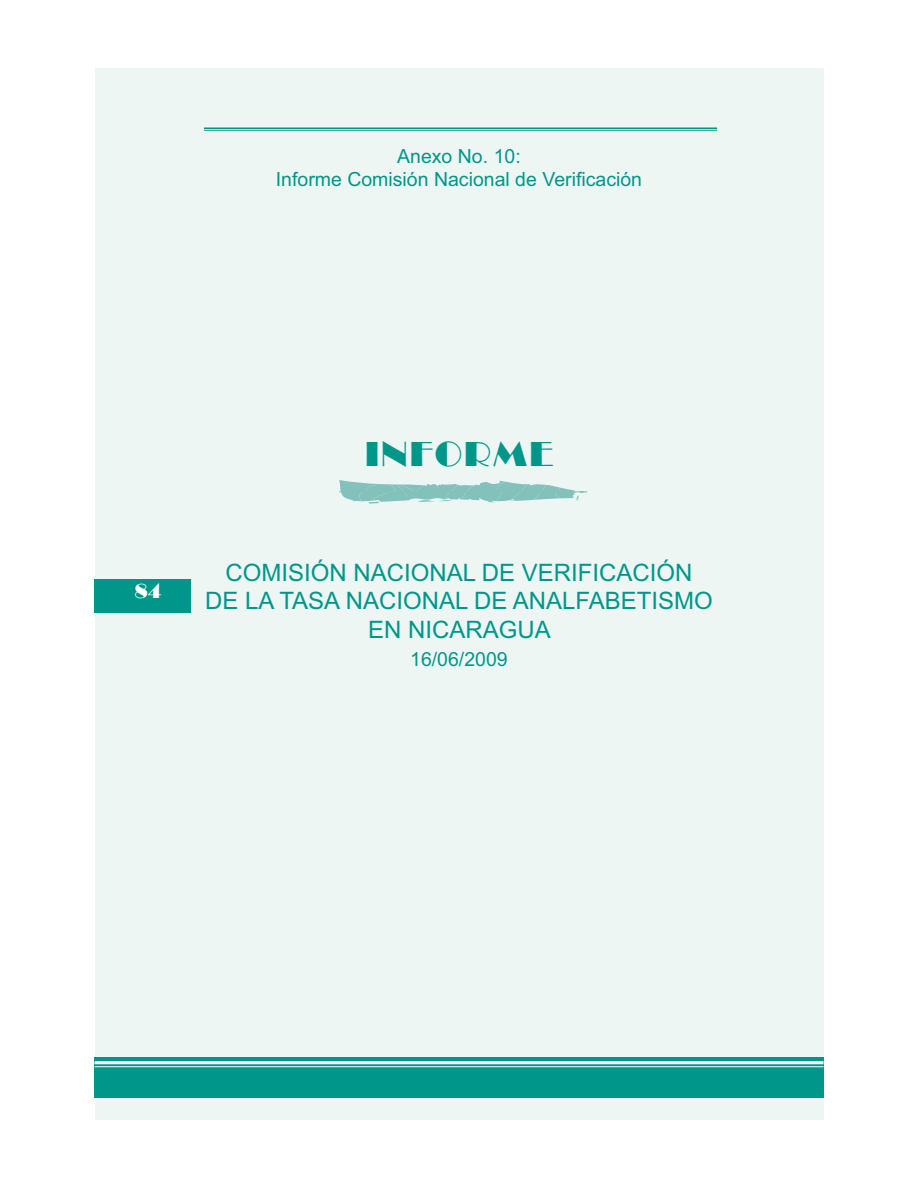
<style>
.page{position:relative;width:918px;height:1188px;background:#fff}
.page>*{position:absolute;margin:0;border:0;box-sizing:border-box;transform-origin:0 0}
.t1{font:36px "Broadway";letter-spacing:.05em;color:#00978a}
.t2{font:24px/28.5px "Arial";color:#00978a;text-align:center}
.t3{font:21px "Broadway";color:#fff}
.t4{font:19.5px/23.4px "Arial";color:#00978a;text-align:center}
</style>
<div class="page">
<div style="left:95px;top:68px;width:729px;height:1052px;background:#eef6f4"></div>
<div style="left:94px;top:1058px;width:730px;height:40px;background:#00978a"></div>
<hr style="left:94px;top:1061px;width:730px;height:3px;background:#fff">
<hr style="left:94px;top:1066px;width:730px;height:1px;background:#fff">
<hr style="left:204px;top:128px;width:513px;height:1px;background:#00978a">
<hr style="left:204px;top:130px;width:513px;height:1px;background:#00978a">
<div style="left:94px;top:579px;width:97px;height:34px;background:#00978a"></div>
<svg style="left:339px;top:480px;width:248px;height:24px"></svg>
<p class="t4" style="left:276px;top:146px;width:368px">Anexo No. 10:<br>Informe Comisión Nacional de Verificación</p>
<p class="t3" style="left:135px;top:579px;width:29px">84</p>
<h1 class="t1" style="left:365px;top:432px;width:190px">INFORME</h1>
<p class="t2" style="left:205px;top:560px;width:509px">COMISIÓN NACIONAL DE VERIFICACIÓN<br>DE LA TASA NACIONAL DE ANALFABETISMO<br>EN NICARAGUA</p>
<p class="t4" style="left:410px;top:650px;width:99px">16/06/2009</p>
</div>
